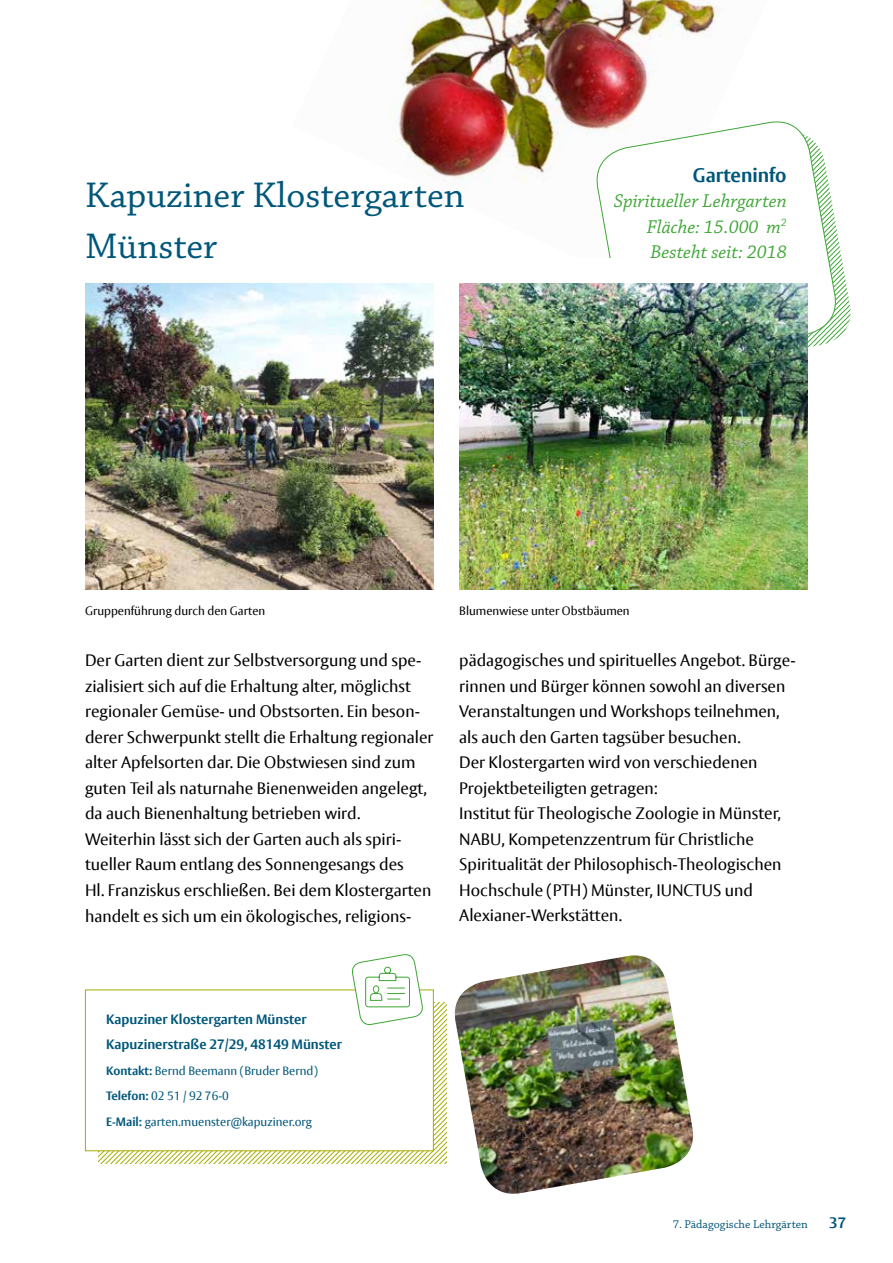
<style>
.page{position:relative;width:893px;height:1263px;background:#fff}
.page>*{position:absolute;margin:0;border:0;box-sizing:border-box;transform-origin:0 0}
.Headline_2{font:37.5px/51px "Chaparral Pro";color:#00577a}
.Daten{font:italic 19.5px "Chaparral Pro";color:#3ea635}
.Headline_2-2{font:italic 19.5px "Chaparral Pro";color:#3ea635}
.Daten_Headline{font:700 19.5px "Vesta Pro";color:#00577a}
.Beschreibung{font:16.5px/25.5px "Vesta Pro";color:#000}
.t1{font:700 15px "Vesta Pro";color:#00577a}
.Adresse{font:700 13.5px "Vesta Pro";color:#00577a}
.Kontakt{font:12px "Vesta Pro";color:#00577a}
.t2{font:12px "Vesta Pro";color:#000}
.t3{font:12px "Chaparral Pro";color:#00577a}
.s1{font-weight:700}
</style>
<div class="page">
<img style="left:292px;top:0;width:429px;height:284px">
<img style="left:454px;top:955px;width:240px;height:239px">
<svg style="left:841px;top:255px;width:10px;height:80px"></svg>
<svg style="left:592px;top:117px;width:249px;height:231px"></svg>
<div style="left:459px;top:258px;width:349px;height:26px;background:#fff"></div>
<div style="left:85px;top:989px;width:349px;height:162px;background:#fff;border:1px solid #a5ad00"></div>
<svg style="left:99px;top:954px;width:347px;height:210px"></svg>
<img style="left:85px;top:284px;width:349px;height:306px">
<img style="left:459px;top:284px;width:349px;height:306px">
<p class="Headline_2" style="left:85px;top:171px;width:381px">Kapuziner Klostergarten<br>Münster</p>
<p class="Daten_Headline" style="left:693px;top:163px;width:95px">Garteninfo</p>
<p class="Daten" style="left:614px;top:190px;width:174px">Spiritueller Lehrgarten</p>
<p class="Daten" style="left:647px;top:216px;width:141px">Fläche: 15.000 m<sup>2</sup></p>
<p class="Headline_2-2" style="left:650px;top:241px;width:138px">Besteht seit: 2018</p>
<p class="t2" style="left:85px;top:604px;width:182px">Gruppenführung durch den Garten</p>
<p class="t2" style="left:459px;top:604px;width:172px">Blumenwiese unter Obstbäumen</p>
<p class="Beschreibung" style="left:85px;top:648px;width:350px">Der Garten dient zur Selbstversorgung und spe&shy;zialisiert sich auf die Erhaltung alter, möglichst regionaler Gemüse- und Obstsorten. Ein beson&shy;derer Schwerpunkt stellt die Erhaltung regionaler alter Apfelsorten dar. Die Obstwiesen sind zum guten Teil als naturnahe Bienenweiden angelegt, da auch Bienenhaltung betrieben wird.<br>Weiterhin lässt sich der Garten auch als spiri&shy;tueller Raum entlang des Sonnengesangs des<br>Hl. Franziskus erschließen. Bei dem Klostergarten handelt es sich um ein ökologisches, religions-</p>
<p class="Beschreibung" style="left:459px;top:648px;width:337px">pädagogisches und spirituelles Angebot. Bürge&shy;rinnen und Bürger können sowohl an diversen Veranstaltungen und Workshops teilnehmen, als auch den Garten tagsüber besuchen.</p>
<p class="Beschreibung" style="left:459px;top:750px;width:300px">Der Klostergarten wird von verschiedenen</p>
<p class="Beschreibung" style="left:459px;top:775px;width:200px">Projektbeteiligten getragen:</p>
<p class="Beschreibung" style="left:459px;top:801px;width:323px">Institut für Theologische Zoologie in Münster,<br>NABU, Kompetenzzentrum für Christliche</p>
<p class="Beschreibung" style="left:459px;top:852px;width:324px">Spiritualität der Philosophisch-Theologischen<br>Hochschule (PTH) Münster, IUNCTUS und</p>
<p class="Beschreibung" style="left:459px;top:903px;width:164px">Alexianer-Werkstätten.</p>
<p class="Adresse" style="left:106px;top:1010px;width:202px">Kapuziner Klostergarten Münster</p>
<p class="Adresse" style="left:106px;top:1036px;width:237px">Kapuzinerstraße 27/29, 48149 Münster</p>
<p class="Kontakt" style="left:106px;top:1063px;width:213px"><span class="s1">Kontakt:</span> Bernd Beemann (Bruder Bernd)</p>
<p class="Kontakt" style="left:106px;top:1089px;width:124px"><span class="s1">Telefon:</span> 02 51 / 92 76-0</p>
<p class="Kontakt" style="left:106px;top:1114px;width:207px"><span class="s1">E-Mail:</span> garten.muenster@kapuziner.org</p>
<p class="t3" style="left:673px;top:1217px;width:137px">7. Pädagogische Lehrgärten</p>
<p class="t1" style="left:829px;top:1213px;width:19px">37</p>
</div>
